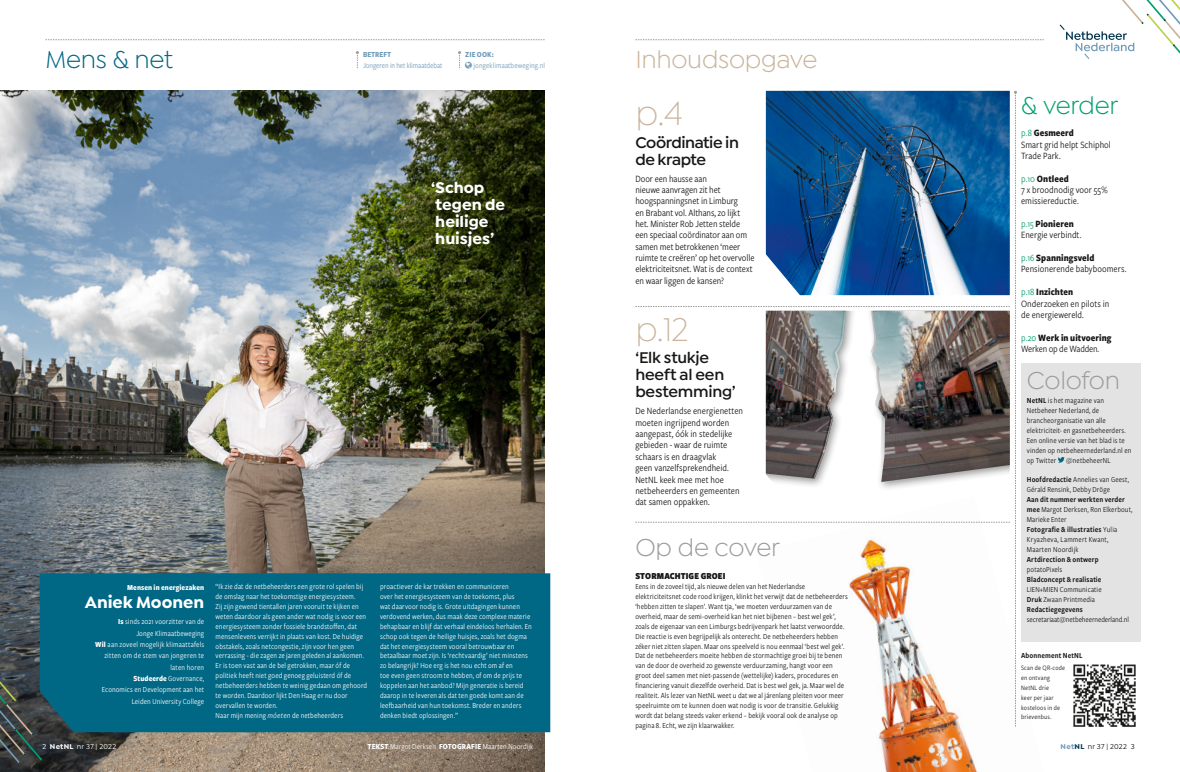
<style>
.page{position:relative;width:1180px;height:772px;background:#fff}
.page>*{position:absolute;margin:0;border:0;box-sizing:border-box;transform-origin:0 0}
.t1{font:300 36px "Isidora Sans";color:#cab39b}
.t2{font:300 35px "Isidora Sans";color:#cab39b}
.t3{font:26px "Isidora Sans";letter-spacing:-.01em;color:#9c9c9d}
.t4{font:26px "Isidora Sans";letter-spacing:-.01em;color:#cab39b}
.t5{font:26px "Isidora Sans";letter-spacing:-.01em;color:#006784}
.t6{font:26px "Isidora Sans";letter-spacing:-.01em;color:#009f6f}
.t7{font:700 17.5px "Isidora Sans";color:#fff}
.t8{font:600 16.5px/17px "Isidora Sans";letter-spacing:-.02em;color:#181716}
.t9{font:700 16.5px/17px "Isidora Sans";letter-spacing:-.005em;color:#fff}
.t10{font:10px/11.3px "Freight Sans Cnd Pro";color:#181716}
.t11{font:10px/11.3px "Freight Sans Cnd Pro";letter-spacing:-.02em;color:#181716}
.t12{font:900 9.5px "Freight Sans Cnd Pro";letter-spacing:.015em;color:#181716}
.t13{font:8px/9.9px "Freight Sans Cnd Pro";letter-spacing:.01em;color:#fff}
.t14{font:8px/9.9px "Freight Sans Cnd Pro";letter-spacing:.01em;color:#181716}
.t15{font:8px "Freight Sans Cnd Pro Semi";letter-spacing:.015em;color:#181716}
.t16{font:8px "Freight Sans Cnd Pro";color:#719cb8}
.t17{font:8px "Freight Sans Cnd Pro";letter-spacing:-.01em;color:#181716}
.t18{font:700 8px "Freight Sans Cnd Pro";letter-spacing:.015em;color:#fff}
.t19{font:700 8px "Freight Sans Cnd Pro";letter-spacing:.005em;color:#719cb8}
.t20{font:500 7.5px "Isidora Sans";letter-spacing:.03em;color:#fff}
.t21{font:500 7.5px "Isidora Sans";letter-spacing:.03em;color:#181716}
.t22{font:7px/9.9px "Freight Sans Cnd Pro";letter-spacing:.025em;color:#181716}
.s1{font-weight:700}
.s2{font-style:italic}
.s3{color:#009f6f}
.s4{font-family:"Freight Sans Cnd Pro Semi"}
.s5{font-family:"Freight Sans Cnd Pro"}
.s6{font-weight:700;color:#719cb8}
.s7{font-weight:700;color:#00334c}
</style>
<div class="page">
<img style="left:878px;top:641px;width:165px;height:130px">
<div style="left:1020px;top:363px;width:120px;height:278px;background:#e3e3e3"></div>
<img style="left:0;top:91px;width:544px;height:680px">
<div style="left:40px;top:573px;width:510px;height:158px;background:#006784"></div>
<svg style="left:1058px;top:457px;width:6px;height:5px"></svg>
<svg style="left:635px;top:39px;width:408px;height:1px"></svg>
<img style="left:635px;top:91px;width:381px;height:635px">
<svg style="left:45px;top:39px;width:499px;height:1px"></svg>
<svg style="left:356px;top:51px;width:3px;height:17px"></svg>
<img style="left:1073px;top:664px;width:63px;height:63px">
<svg style="left:1059px;top:0;width:121px;height:59px"></svg>
<svg style="left:0;top:669px;width:44px;height:95px;background:#3e4647"></svg>
<svg style="left:458px;top:51px;width:3px;height:18px"></svg>
<h3 class="t5" style="left:45px;top:45px;width:129px">Mens &amp; net</h3>
<p class="t19" style="left:363px;top:49px;width:30px">BETREFT</p>
<p class="t16" style="left:363px;top:60px;width:81px">Jongeren in het klimaatdebat</p>
<p class="t19" style="left:465px;top:49px;width:30px">ZIE OOK:</p>
<p class="t16" style="left:473px;top:60px;width:73px">jongeklimaatbeweging.nl</p>
<h3 class="t9" style="left:431px;top:179px;width:75px">‘Schop tegen de heilige huisjes’</h3>
<p class="t18" style="left:127px;top:582px;width:79px">Mensen in energiezaken</p>
<h3 class="t7" style="left:85px;top:591px;width:121px">Aniek Moonen</h3>
<p class="t13" style="left:95px;top:615px;width:111px;line-height:11.3px;text-align:right"><span class="s1">Is</span> sinds 2021 voorzitter van de<br>Jonge Klimaatbeweging<br><span class="s1">Wil</span> aan zoveel mogelijk klimaattafels zitten om de stem van jongeren te laten horen<br><span class="s1">Studeerde</span> Governance,<br>Economics en Development aan het<br>Leiden University College</p>
<p class="t13" style="left:215px;top:580px;width:153px">“Ik zie dat de netbeheerders een grote rol spelen bij de omslag naar het toekomstige energiesysteem.<br>Zij zijn gewend tientallen jaren vooruit te kijken en weten daardoor als geen ander wat nodig is voor een energiesysteem zonder fossiele brandstoffen, dat mensenlevens verrijkt in plaats van kost. De huidige obstakels, zoals netcongestie, zijn voor hen geen verrassing - die zagen ze jaren geleden al aankomen.<br>Er is toen vast aan de bel getrokken, maar óf de politiek heeft niet goed genoeg geluisterd óf de netbeheerders hebben te weinig gedaan om gehoord te worden. Daardoor lijkt Den Haag er nu door overvallen te worden.<br>Naar mijn mening <span class="s2">móeten</span> de netbeheerders</p>
<p class="t13" style="left:380px;top:580px;width:153px">proactiever de kar trekken en communiceren<br>over het energiesysteem van de toekomst, plus<br>wat daarvoor nodig is. Grote uitdagingen kunnen verdovend werken, dus maak deze complexe materie behapbaar en blijf dat verhaal eindeloos herhalen. En schop ook tegen de heilige huisjes, zoals het dogma dat het energiesysteem vooral betrouwbaar en betaalbaar moet zijn. Is ‘rechtvaardig’ niet minstens zo belangrijk? Hoe erg is het nou echt om af en<br>toe even geen stroom te hebben, of om de prijs te koppelen aan het aanbod? Mijn generatie is bereid daarop in te leveren als dat ten goede komt aan de leefbaarheid van hun toekomst. Breder en anders denken biedt oplossingen.”</p>
<h3 class="t4" style="left:635px;top:45px;width:184px">Inhoudsopgave</h3>
<h1 class="t1" style="left:635px;top:93px;width:49px">p.4</h1>
<h3 class="t8" style="left:635px;top:133px;width:105px">Coördinatie in de krapte</h3>
<p class="t10" style="left:635px;top:172px;width:121px">Door een hausse aan<br>nieuwe aanvragen zit het hoogspanningsnet in Limburg<br>en Brabant vol. Althans, zo lijkt het. Minister Rob Jetten stelde een speciaal coördinator aan om samen met betrokkenen ‘meer ruimte te creëren’ op het overvolle elektriciteitsnet. Wat is de context en waar liggen de kansen?</p>
<h2 class="t2" style="left:635px;top:310px;width:55px">p.12</h2>
<h3 class="t8" style="left:635px;top:349px;width:102px">‘Elk stukje heeft al een bestemming’</h3>
<p class="t10" style="left:635px;top:405px;width:109px">De Nederlandse energienetten moeten ingrijpend worden aangepast, óók in stedelijke gebieden - waar de ruimte schaars is en draagvlak<br>geen vanzelfsprekendheid.<br>NetNL keek mee met hoe netbeheerders en gemeenten dat samen oppakken.</p>
<h3 class="t3" style="left:635px;top:533px;width:146px">Op de cover</h3>
<p class="t12" style="left:635px;top:569px;width:92px">STORMACHTIGE GROEI</p>
<p class="t14" style="left:635px;top:580px;width:214px">Eens in de zoveel tijd, als nieuwe delen van het Nederlandse elektriciteitsnet code rood krijgen, klinkt het verwijt dat de netbeheerders ‘hebben zitten te slapen’. Want tja, ‘we moeten verduurzamen van de overheid, maar de semi-overheid kan het niet bijbenen – best wel gek’, zoals de eigenaar van een Limburgs bedrijvenpark het laatst verwoordde.<br>Die reactie is even begrijpelijk als onterecht. De netbeheerders hebben zéker niet zitten slapen. Maar ons speelveld is nou eenmaal ‘best wel gek’.<br>Dat de netbeheerders moeite hebben de stormachtige groei bij te benen van de door de overheid zo gewenste verduurzaming, hangt voor een groot deel samen met niet-passende (wettelijke) kaders, procedures en financiering vanuit diezelfde overheid. Dat is best wel gek, ja. Maar wel de realiteit. Als lezer van NetNL weet u dat we al járenlang pleiten voor meer speelruimte om te kunnen doen wat nodig is voor de transitie. Gelukkig wordt dat belang steeds vaker erkend – bekijk vooral ook de analyse op pagina 8. Echt, we zijn klaarwakker.</p>
<h3 class="t6" style="left:1020px;top:91px;width:99px">&amp; verder</h3>
<p class="t10" style="left:1020px;top:127px;width:91px"><span class="s3">p.8</span> <span class="s1">Gesmeerd<br></span>Smart grid helpt Schiphol<br>Trade Park.</p>
<p class="t10" style="left:1020px;top:172px;width:88px"><span class="s3">p.10</span> <span class="s1">Ontleed<br></span>7 x broodnodig voor 55% emissiereductie.</p>
<p class="t10" style="left:1020px;top:217px;width:62px"><span class="s3">p.15</span> <span class="s1">Pionieren<br></span>Energie verbindt.</p>
<p class="t10" style="left:1020px;top:251px;width:107px"><span class="s3">p.16</span> <span class="s1">Spanningsveld<br></span>Pensionerende babyboomers.</p>
<p class="t10" style="left:1020px;top:286px;width:90px"><span class="s3">p.18</span> <span class="s1">Inzichten<br></span>Onderzoeken en pilots in de energiewereld.</p>
<p class="t11" style="left:1020px;top:331px;width:92px"><span class="s3">p.20</span> <span class="s1">Werk in uitvoering<br></span>Werken op de Wadden.</p>
<h3 class="t3" style="left:1026px;top:365px;width:95px">Colofon</h3>
<p class="t14" style="left:1026px;top:395px;width:106px"><span class="s4">NetNL</span> is het magazine van<br>Netbeheer Nederland, de brancheorganisatie van alle elektriciteit- en gasnetbeheerders.<br>Een online versie van het blad is te vinden op netbeheernederland.nl en op Twitter @netbeheerNL</p>
<p class="t14" style="left:1026px;top:474px;width:104px"><span class="s4">Hoofdredactie</span> Annelies van Geest,<br>Gérald Rensink, Debby Dröge</p>
<p class="t15" style="left:1026px;top:494px;width:100px">Aan dit nummer werkten verder</p>
<p class="t14" style="left:1026px;top:504px;width:107px"><span class="s4">mee</span> Margot Derksen, Ron Elkerbout,<br>Marieke Enter</p>
<p class="t15" style="left:1026px;top:523px;width:92px">Fotografie &amp; illustraties <span class="s5">Yulia</span></p>
<p class="t14" style="left:1026px;top:534px;width:83px">Kryazheva, Lammert Kwant,<br>Maarten Noordijk</p>
<p class="t15" style="left:1026px;top:553px;width:73px">Artdirection &amp; ontwerp</p>
<p class="t14" style="left:1026px;top:563px;width:37px">potatoPixels</p>
<p class="t15" style="left:1026px;top:573px;width:76px">Bladconcept &amp; realisatie</p>
<p class="t14" style="left:1026px;top:583px;width:76px">LIEN+MIEN Communicatie<br><span class="s4">Druk</span> Zwaan Printmedia</p>
<p class="t15" style="left:1026px;top:603px;width:57px">Redactiegegevens</p>
<p class="t17" style="left:1026px;top:613px;width:104px">secretariaat@netbeheernederland.nl</p>
<p class="t15" style="left:1020px;top:650px;width:63px">Abonnement NetNL</p>
<p class="t22" style="left:1020px;top:661px;width:45px">Scan de QR-code en ontvang<br>NetNL drie<br>keer per jaar kosteloos in de brievenbus.</p>
<p class="t13" style="left:367px;top:740px;width:167px"><span class="s1">TEKST</span> Margot Derksen <span class="s1">FOTOGRAFIE</span> Maarten Noordijk</p>
<p class="t20" style="left:43px;top:742px;width:75px">2 <span class="s1">NetNL</span> nr 37 | 2022</p>
<p class="t21" style="left:1060px;top:742px;width:75px"><span class="s6">Net</span><span class="s7">NL</span> nr 37 | 2022 3</p>
</div>
